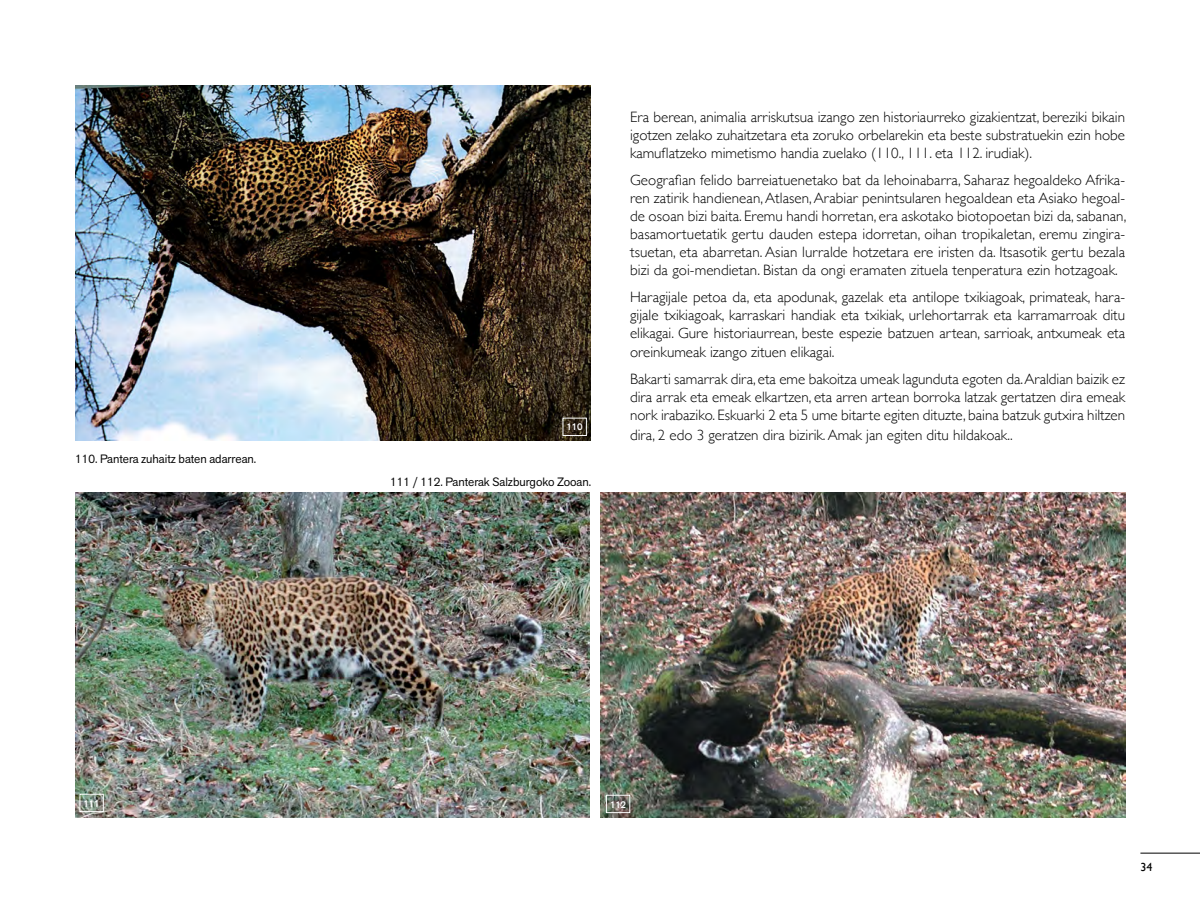
<style>
.page{position:relative;width:1200px;height:900px;background:#fff}
.page>*{position:absolute;margin:0;border:0;box-sizing:border-box;transform-origin:0 0}
.t1{font:300 15px/18px "Gill Sans";color:#000;text-align:justify}
.t2{font:12px "Akzid Grtsk Next";color:#000}
.t3{font:12px "Gill Sans";color:#000}
.t4{font:500 9.6px "Akzid Grtsk Next";letter-spacing:-.03em;color:#fff}
</style>
<div class="page">
<hr style="left:1140px;top:853px;width:60px;height:1px;background:#000">
<img style="left:75px;top:86px;width:516px;height:354px">
<img style="left:75px;top:493px;width:515px;height:324px">
<img style="left:600px;top:492px;width:525px;height:325px">
<div style="left:563px;top:418px;width:24px;height:18px;border:1px solid #fff"></div>
<div style="left:606px;top:795px;width:24px;height:18px;border:1px solid #fff"></div>
<div style="left:80px;top:794px;width:24px;height:18px;border:1px solid #fff"></div>
<p class="t2" style="left:75px;top:451px;width:183px">110. Pantera zuhaitz baten adarrean.</p>
<p class="t4" style="left:567px;top:421px;width:18px">110</p>
<p class="t2" style="left:390px;top:474px;width:202px">111 / 112. Panterak Salzburgoko Zooan.</p>
<p class="t1" style="left:630px;top:107px;width:496px">Era berean, animalia arriskutsua izango zen historiaurreko gizakientzat, bereziki bikain igotzen zelako zuhaitzetara eta zoruko orbelarekin eta beste substratuekin ezin hobe kamuflatzeko mimetismo handia zuelako (110., 111. eta 112. irudiak).</p>
<p class="t1" style="left:630px;top:170px;width:498px">Geografian felido barreiatuenetako bat da lehoinabarra, Saharaz hegoaldeko Afrika&shy;ren zatirik handienean, Atlasen, Arabiar penintsularen hegoaldean eta Asiako hegoal&shy;de osoan bizi baita. Eremu handi horretan, era askotako biotopoetan bizi da, sabanan, basamortuetatik gertu dauden estepa idorretan, oihan tropikaletan, eremu zingira&shy;tsuetan, eta abarretan. Asian lurralde hotzetara ere iristen da. Itsasotik gertu bezala bizi da goi-mendietan. Bistan da ongi eramaten zituela tenperatura ezin hotzagoak.</p>
<p class="t1" style="left:630px;top:287px;width:497px">Haragijale petoa da, eta apodunak, gazelak eta antilope txikiagoak, primateak, hara&shy;gijale txikiagoak, karraskari handiak eta txikiak, urlehortarrak eta karramarroak ditu elikagai. Gure historiaurrean, beste espezie batzuen artean, sarrioak, antxumeak eta</p>
<p class="t1" style="left:630px;top:338px;width:496px;line-height:27px">oreinkumeak izango zituen elikagai.<br>Bakarti samarrak dira, eta eme bakoitza umeak lagunduta egoten da. Araldian baizik ez</p>
<p class="t1" style="left:630px;top:388px;width:497px">dira arrak eta emeak elkartzen, eta arren artean borroka latzak gertatzen dira emeak nork irabaziko. Eskuarki 2 eta 5 ume bitarte egiten dituzte, baina batzuk gutxira hiltzen</p>
<p class="t1" style="left:630px;top:425px;width:384px">dira, 2 edo 3 geratzen dira bizirik. Amak jan egiten ditu hildakoak..</p>
<p class="t4" style="left:84px;top:797px;width:18px">111</p>
<p class="t4" style="left:610px;top:798px;width:18px">112</p>
<p class="t3" style="left:1140px;top:860px;width:13px">34</p>
</div>
